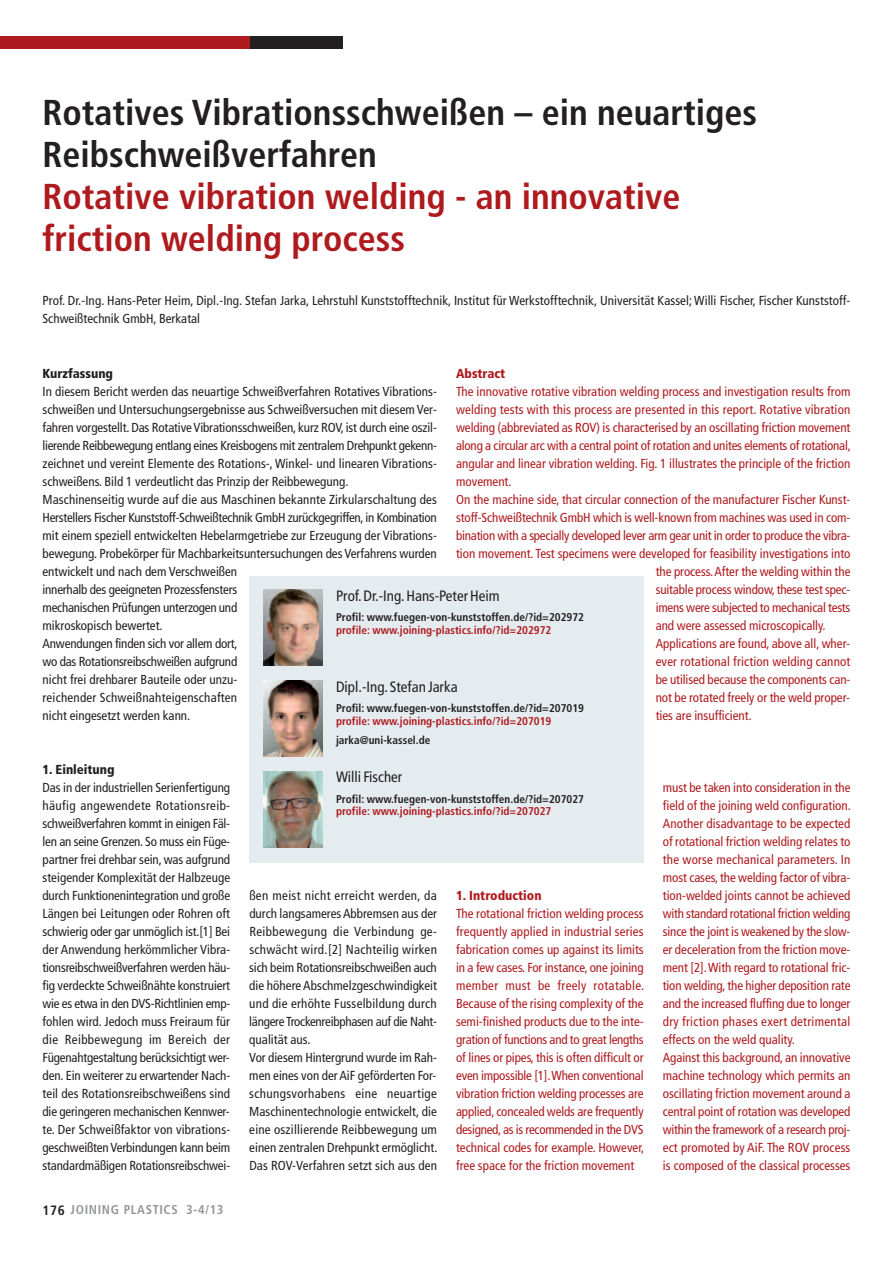
<style>
.page{position:relative;width:893px;height:1263px;background:#fff}
.page>*{position:absolute;margin:0;border:0;box-sizing:border-box;transform-origin:0 0}
.t1{font:700 condensed 36px/42px "Frutiger LT Std";color:#231f20}
.t2{font:700 condensed 36px/42px "Frutiger LT Std";color:#ae1a1e}
.t3{font:condensed 15px "Frutiger LT Std";color:#231f20}
.t4{font:condensed 13.05px/18px "Frutiger LT Std";color:#231f20}
.t5{font:condensed 13.05px/18px "Frutiger LT Std";color:#ae1a1e;text-align:justify}
.t6{font:900 condensed 13.05px "Frutiger LT Std";color:#231f20}
.t7{font:900 condensed 13.05px "Frutiger LT Std";color:#ae1a1e}
.t8{font:700 condensed 12.75px "Frutiger LT Std";letter-spacing:.05em;color:#939598}
.t9{font:700 condensed 11.25px "Frutiger LT Std";color:#231f20}
.t10{font:700 condensed 11.25px "Frutiger LT Std";color:#ae1a1e}
.s1{font-size:13.5px;color:#231f20}
</style>
<div class="page">
<div style="left:250px;top:36px;width:93px;height:13px;background:#231f20"></div>
<div style="left:0;top:36px;width:250px;height:13px;background:#ae1a1e"></div>
<div style="left:249px;top:576px;width:395px;height:90px;background:#e5ecf0"></div>
<img style="left:263px;top:590px;width:60px;height:76px">
<div style="left:249px;top:666px;width:395px;height:91px;background:#e5ecf0"></div>
<img style="left:263px;top:681px;width:60px;height:76px">
<div style="left:249px;top:757px;width:395px;height:105px;background:#e5ecf0"></div>
<img style="left:263px;top:771px;width:60px;height:77px">
<h1 class="t1" style="left:43px;top:94px;width:716px">Rotatives Vibrationsschweißen – ein neuartiges<br>Reibschweißverfahren</h1>
<h1 class="t2" style="left:43px;top:178px;width:640px">Rotative vibration welding - an innovative friction welding process</h1>
<p class="t4" style="left:43px;top:292px;width:809px">Prof. Dr.-Ing. Hans-Peter Heim, Dipl.-Ing. Stefan Jarka, Lehrstuhl Kunststofftechnik, Institut für Werkstofftechnik, Universität Kassel;Willi Fischer, Fischer Kunststoff-<br>Schweißtechnik GmbH, Berkatal</p>
<p class="t6" style="left:43px;top:368px;width:72px">Kurzfassung</p>
<p class="t4" style="left:43px;top:384px;width:396px">In diesem Bericht werden das neuartige Schweißverfahren Rotatives Vibrations&shy;schweißen und Untersuchungsergebnisse aus Schweißversuchen mit diesem Ver&shy;fahren vorgestellt. Das RotativeVibrationsschweißen, kurz ROV, ist durch eine oszil&shy;lierende Reibbewegung entlang eines Kreisbogens mit zentralem Drehpunkt gekenn&shy;zeichnet und vereint Elemente des Rotations-,Winkel- und linearen Vibrations&shy;schweißens. Bild 1 verdeutlicht das Prinzip der Reibbewegung.<br>Maschinenseitig wurde auf die aus Maschinen bekannte Zirkularschaltung des Herstellers Fischer Kunststoff-Schweißtechnik GmbH zurückgegriffen, in Kombination mit einem speziell entwickelten Hebelarmgetriebe zur Erzeugung der Vibrations&shy;bewegung. Probekörper für Machbarkeitsuntersuchungen des Verfahrens wurden entwickelt und nach dem Verschweißen<br>innerhalb des geeigneten Prozessfensters<br>mechanischen Prüfungen unterzogen und<br>mikroskopisch bewertet.<br>Anwendungen finden sich vor allem dort,<br>wo das Rotationsreibschweißen aufgrund<br>nicht frei drehbarer Bauteile oder unzu-<br>reichender Schweißnahteigenschaften<br>nicht eingesetzt werden kann.</p>
<p class="t7" style="left:456px;top:368px;width:51px">Abstract</p>
<p class="t5" style="left:456px;top:384px;width:396px">The innovative rotative vibration welding process and investigation results from</p>
<p class="t5" style="left:456px;top:402px;width:396px">welding tests with this process are presented in this report. Rotative vibration</p>
<p class="t5" style="left:456px;top:420px;width:396px">welding (abbreviated as ROV) is characterised by an oscillating friction movement</p>
<p class="t5" style="left:456px;top:438px;width:396px">along a circular arc with a central point of rotation and unites elements of rotational,</p>
<p class="t5" style="left:456px;top:456px;width:396px">angular and linear vibration welding. Fig. 1 illustrates the principle of the friction</p>
<p class="t5" style="left:456px;top:474px;width:57px">movement.</p>
<p class="t5" style="left:456px;top:492px;width:396px">On the machine side, that circular connection of the manufacturer Fischer Kunst-</p>
<p class="t5" style="left:456px;top:510px;width:396px">stoff-Schweißtechnik GmbH which is well-known from machines was used in com-</p>
<p class="t5" style="left:456px;top:528px;width:396px">bination with a specially developed lever arm gear unit in order to produce the vibra-</p>
<p class="t5" style="left:456px;top:546px;width:396px">tion movement. Test specimens were developed for feasibility investigations into</p>
<p class="t5" style="left:656px;top:564px;width:196px">the process.After the welding within the</p>
<p class="t5" style="left:656px;top:582px;width:196px">suitable process window,these test spec-</p>
<p class="t5" style="left:656px;top:600px;width:196px">imens were subjected to mechanical tests</p>
<p class="t5" style="left:656px;top:618px;width:171px">and were assessed microscopically.</p>
<p class="t5" style="left:656px;top:636px;width:196px">Applications are found, above all, wher-</p>
<p class="t5" style="left:656px;top:654px;width:196px">ever rotational friction welding cannot</p>
<p class="t5" style="left:656px;top:672px;width:196px">be utilised because the components can-</p>
<p class="t5" style="left:656px;top:690px;width:196px">not be rotated freely or the weld proper-</p>
<p class="t5" style="left:656px;top:708px;width:98px">ties are insufficient.</p>
<p class="t3" style="left:336px;top:589px;width:165px">Prof.Dr.-Ing.Hans-Peter Heim</p>
<p class="t9" style="left:336px;top:613px;width:250px">Profil: www.fuegen-von-kunststoffen.de/?id=202972</p>
<p class="t10" style="left:336px;top:625px;width:217px">profile: www.joining-plastics.info/?id=202972</p>
<p class="t3" style="left:336px;top:680px;width:123px">Dipl.-Ing.Stefan Jarka</p>
<p class="t9" style="left:336px;top:703px;width:250px">Profil: www.fuegen-von-kunststoffen.de/?id=207019</p>
<p class="t10" style="left:336px;top:716px;width:217px">profile: www.joining-plastics.info/?id=207019</p>
<p class="t9" style="left:336px;top:736px;width:96px">jarka@uni-kassel.de</p>
<p class="t3" style="left:336px;top:771px;width:68px">Willi Fischer</p>
<p class="t9" style="left:336px;top:794px;width:250px">Profil: www.fuegen-von-kunststoffen.de/?id=207027</p>
<p class="t10" style="left:336px;top:807px;width:217px">profile: www.joining-plastics.info/?id=207027</p>
<p class="t6" style="left:43px;top:764px;width:74px">1. Einleitung</p>
<p class="t4" style="left:43px;top:780px;width:189px;text-align:justify">Das in der industriellen Serienfertigung häufig angewendete Rotationsreib&shy;schweißverfahren kommt in einigen Fäl&shy;len an seine Grenzen. So muss ein Füge&shy;partner frei drehbar sein, was aufgrund steigender Komplexität der Halbzeuge durch Funktionenintegration und große Längen bei Leitungen oder Rohren oft schwierig oder gar unmöglich ist.[1] Bei der Anwendung herkömmlicher Vibra&shy;tionsreibschweißverfahren werden häu&shy;fig verdeckte Schweißnähte konstruiert wie es etwa in den DVS-Richtlinien emp&shy;fohlen wird. Jedoch muss Freiraum für die Reibbewegung im Bereich der Fügenahtgestaltung berücksichtigt wer&shy;den. Ein weiterer zu erwartender Nach&shy;teil des Rotationsreibschweißens sind die geringeren mechanischen Kennwer&shy;te. Der Schweißfaktor von vibrations&shy;geschweißtenVerbindungen kann beim standardmäßigen Rotationsreibschwei-</p>
<p class="t5" style="left:663px;top:780px;width:190px;text-align:left">must be taken into consideration in the field of the joining weld configuration.<br>Another disadvantage to be expected of rotational friction welding relates to the worse mechanical parameters. In most cases,the welding factor of vibra&shy;tion-welded joints cannot be achieved with standard rotational friction welding since the joint is weakened by the slow&shy;er deceleration from the friction move&shy;ment [2].With regard to rotational fric&shy;tion welding,the higher deposition rate and the increased fluffing due to longer dry friction phases exert detrimental effects on the weld quality.<br>Against this background, an innovative machine technology which permits an oscillating friction movement around a central point of rotation was developed within the framework of a research proj&shy;ect promoted by AiF. The ROV process is composed of the classical processes</p>
<p class="t4" style="left:249px;top:888px;width:190px">ßen meist nicht erreicht werden, da durch langsameresAbbremsen aus der Reibbewegung die Verbindung ge&shy;schwächt wird.[2] Nachteilig wirken sich beim Rotationsreibschweißen auch die höhere Abschmelzgeschwindigkeit und die erhöhte Fusselbildung durch längere Trockenreibphasen auf die Naht&shy;qualität aus.<br>Vor diesem Hintergrund wurde im Rah&shy;men eines von derAiF geförderten For&shy;schungsvorhabens eine neuartige Maschinentechnologie entwickelt, die eine oszillierende Reibbewegung um einen zentralen Drehpunkt ermöglicht.<br>Das ROV-Verfahren setzt sich aus den</p>
<p class="t7" style="left:456px;top:890px;width:87px">1. Introduction</p>
<p class="t5" style="left:456px;top:906px;width:190px">The rotational friction welding process frequently applied in industrial series fabrication comes up against its limits in a few cases. For instance, one joining member must be freely rotatable.<br>Because of the rising complexity of the semi-finished products due to the inte&shy;gration of functions and to great lengths of lines or pipes, this is often difficult or even impossible [1].When conventional vibration friction welding processes are applied,concealed welds are frequently designed, as is recommended in the DVS technical codes for example. However, free space for the friction movement</p>
<p class="t8" style="left:43px;top:1204px;width:183px"><span class="s1">176</span> JOINING PLASTICS 3-4/13</p>
</div>
